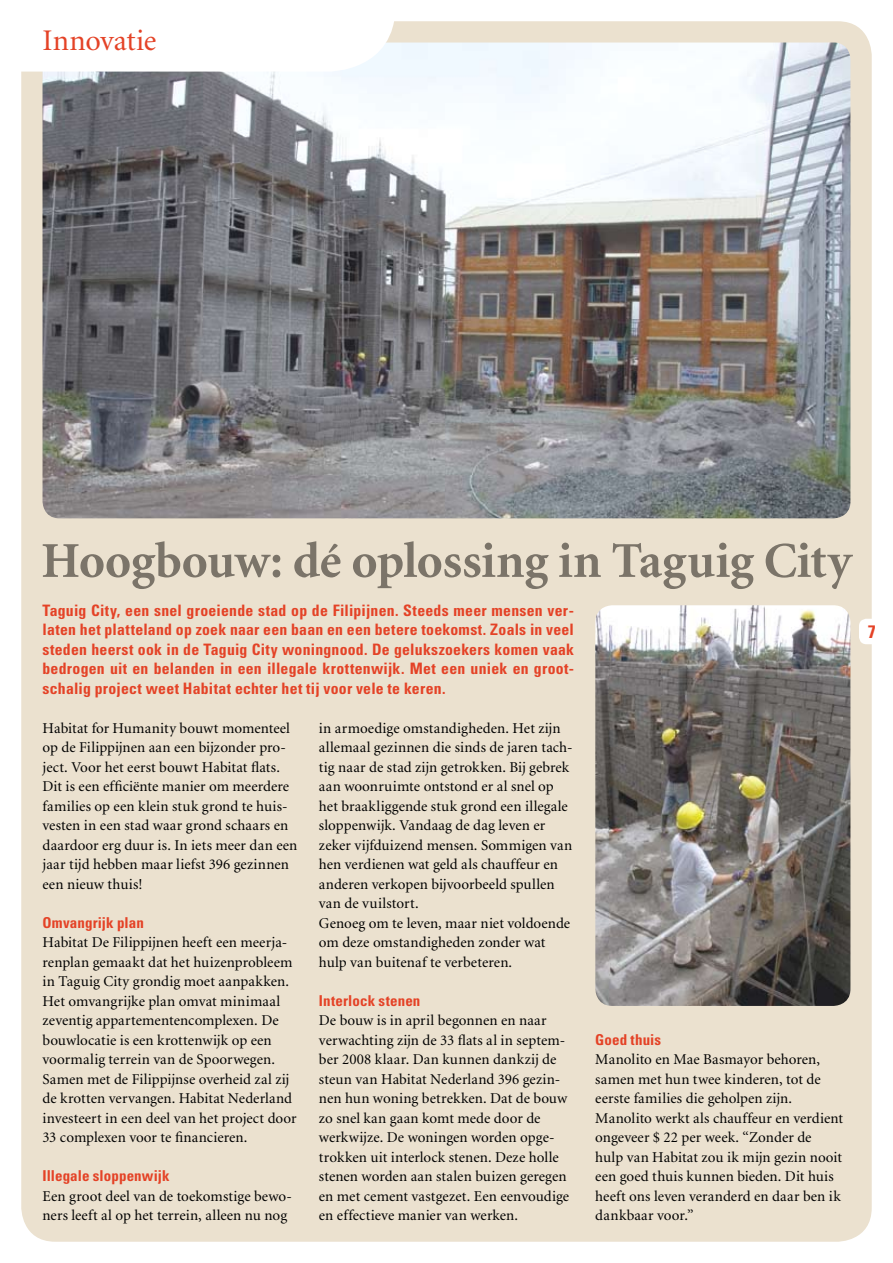
<style>
.page{position:relative;width:893px;height:1263px;background:#fff}
.page>*{position:absolute;margin:0;border:0;box-sizing:border-box;transform-origin:0 0}
.t1{font:700 50.25px "Minion LT";letter-spacing:-.005em;color:#7b7469}
.t2{font:30px "Minion LT";letter-spacing:-.01em;color:#e44226}
.t3{font:700 condensed 18px "Univers LT Std";color:#e44226}
.t4{font:700 condensed 15.75px/19.5px "Univers LT Std";letter-spacing:.015em;color:#e44226;text-align:justify}
.t5{font:15px/19.5px "Minion LT";letter-spacing:.005em;color:#000}
.t6{font:700 condensed 15px "Univers LT Std";letter-spacing:.005em;color:#e44226}
</style>
<div class="page">
<div style="left:21px;top:21px;width:851px;height:1221px;background:#ebe1cf;border-radius:34px"></div>
<img style="left:43px;top:43px;width:807px;height:475px">
<div style="left:21px;top:21px;width:374px;height:51px;background:#fff"></div>
<img style="left:595px;top:605px;width:255px;height:401px">
<div style="left:859px;top:619px;width:25px;height:25px;background:#fff;border-radius:8px"></div>
<h2 class="t2" style="left:43px;top:26px;width:115px">Innovatie</h2>
<h1 class="t1" style="left:41px;top:535px;width:812px">Hoogbouw: dé oplossing in Taguig City</h1>
<p class="t4" style="left:43px;top:600px;width:533px">Taguig City, een snel groeiende stad op de Filipijnen. Steeds meer mensen ver&shy;laten het platteland op zoek naar een baan en een betere toekomst. Zoals in veel steden heerst ook in de Taguig City woningnood. De gelukszoekers komen vaak bedrogen uit en belanden in een illegale krottenwijk. Met een uniek en groot&shy;schalig project weet Habitat echter het tij voor vele te keren.</p>
<p class="t5" style="left:43px;top:719px;width:256px">Habitat for Humanity bouwt momenteel op de Filippijnen aan een bijzonder pro&shy;ject. Voor het eerst bouwt Habitat flats.<br>Dit is een efficiënte manier om meerdere families op een klein stuk grond te huis&shy;vesten in een stad waar grond schaars en daardoor erg duur is. In iets meer dan een jaar tijd hebben maar liefst 396 gezinnen een nieuw thuis!</p>
<p class="t6" style="left:43px;top:913px;width:103px">Omvangrijk plan</p>
<p class="t5" style="left:43px;top:933px;width:256px">Habitat De Filippijnen heeft een meerja&shy;renplan gemaakt dat het huizenprobleem in Taguig City grondig moet aanpakken.<br>Het omvangrijke plan omvat minimaal zeventig appartementencomplexen. De bouwlocatie is een krottenwijk op een voormalig terrein van de Spoorwegen.<br>Samen met de Filippijnse overheid zal zij de krotten vervangen. Habitat Nederland investeert in een deel van het project door 33 complexen voor te financieren.</p>
<p class="t6" style="left:43px;top:1167px;width:129px">Illegale sloppenwijk</p>
<p class="t5" style="left:43px;top:1187px;width:251px">Een groot deel van de toekomstige bewo&shy;ners leeft al op het terrein, alleen nu nog</p>
<p class="t5" style="left:319px;top:719px;width:255px">in armoedige omstandigheden. Het zijn allemaal gezinnen die sinds de jaren tach&shy;tig naar de stad zijn getrokken. Bij gebrek aan woonruimte ontstond er al snel op het braakliggende stuk grond een illegale sloppenwijk. Vandaag de dag leven er zeker vijfduizend mensen. Sommigen van hen verdienen wat geld als chauffeur en anderen verkopen bijvoorbeeld spullen van de vuilstort.<br>Genoeg om te leven, maar niet voldoende om deze omstandigheden zonder wat hulp van buitenaf te verbeteren.</p>
<p class="t6" style="left:319px;top:991px;width:103px">Interlock stenen</p>
<p class="t5" style="left:319px;top:1011px;width:252px">De bouw is in april begonnen en naar verwachting zijn de 33 flats al in septem&shy;ber 2008 klaar. Dan kunnen dankzij de steun van Habitat Nederland 396 gezin&shy;nen hun woning betrekken. Dat de bouw zo snel kan gaan komt mede door de werkwijze. De woningen worden opge&shy;trokken uit interlock stenen. Deze holle stenen worden aan stalen buizen geregen en met cement vastgezet. Een eenvoudige en effectieve manier van werken.</p>
<p class="t6" style="left:595px;top:1030px;width:67px">Goed thuis</p>
<p class="t5" style="left:595px;top:1050px;width:249px">Manolito en Mae Basmayor behoren, samen met hun twee kinderen, tot de eerste families die geholpen zijn.<br>Manolito werkt als chauffeur en verdient ongeveer $ 22 per week. “Zonder de hulp van Habitat zou ik mijn gezin nooit een goed thuis kunnen bieden. Dit huis heeft ons leven veranderd en daar ben ik dankbaar voor.”</p>
<p class="t3" style="left:868px;top:620px;width:9px">7</p>
</div>
